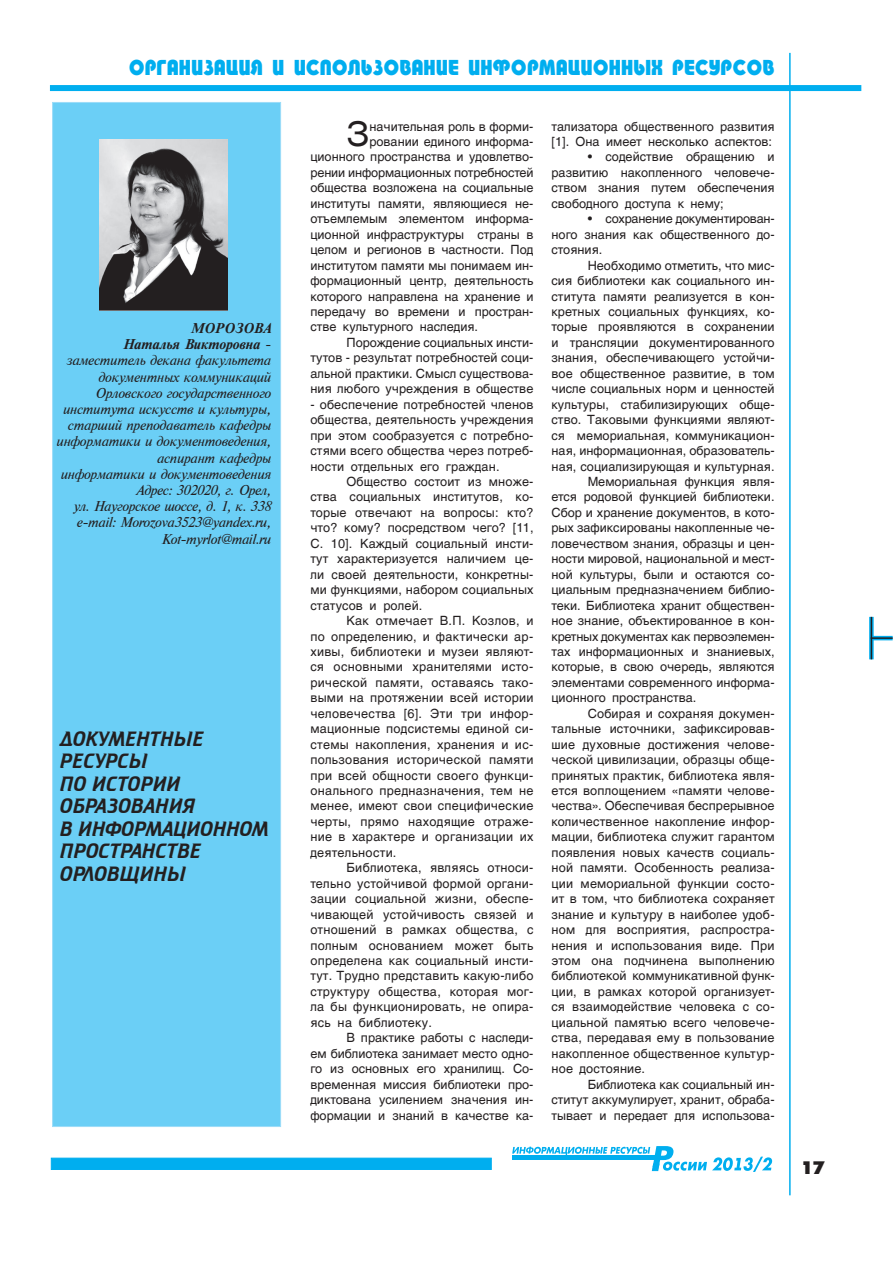
<style>
.page{position:relative;width:893px;height:1263px;background:#fff}
.page>*{position:absolute;margin:0;border:0;box-sizing:border-box;transform-origin:0 0}
.основной_текст_2000{font:34.2px "AG Helvetica";color:#231f20}
.заголовок{font:21px "Cricket";color:#231f20}
.t1{font:21px "Taurus Heavy Normal";color:#00aeef;scale:.9 1}
.t2{font:18px "Futuris Extra Bold Cyrillic";color:#231f20}
.Авторы_низ{font:13.5px/16.2px "Times ET Italic";letter-spacing:-.02em;color:#231f20;text-align:center}
.Авторы_низ-2{font:italic 13.5px "Times ET Bold";color:#231f20}
.основной_текст_2000-2{font:12.75px/15.5px "AG Helvetica";color:#231f20;text-align:justify}
.s1{font-family:"Times ET Italic";font-style:normal}
</style>
<div class="page">
<div style="left:51px;top:1158px;width:441px;height:12px;background:#00aeef;border:1px solid #00aeef"></div>
<hr style="left:789px;top:53px;width:2px;height:1142px;background:#00aeef">
<div style="left:50px;top:85px;width:811px;height:6px;background:#00aeef"></div>
<svg style="left:869px;top:617px;width:5px;height:42px"></svg>
<hr style="left:871px;top:636px;width:22px;height:4px;background:#00aeef">
<hr style="left:871px;top:617px;width:1px;height:42px;background:#231f20">
<hr style="left:871px;top:637px;width:22px;height:2px;background:#231f20">
<svg style="left:512px;top:1146px;width:260px;height:26px"></svg>
<div style="left:52px;top:102px;width:229px;height:1025px;background:#6bcff6;border:1px solid #9cdcf8"></div>
<img style="left:100px;top:140px;width:127px;height:170px">
<p class="t1" style="left:129px;top:55px;width:719px">ОРГАНИЗАЦИЯ И ИСПОЛЬЗОВАНИЕ ИНФОРМАЦИОННЫХ РЕСУРСОВ</p>
<p class="Авторы_низ-2" style="left:190px;top:321px;width:82px">МОРОЗОВА</p>
<p class="Авторы_низ-2" style="left:123px;top:337px;width:150px">Наталья Викторовна <span class="s1">-</span></p>
<p class="Авторы_низ" style="left:67px;top:352px;width:206px">заместитель декана факультета</p>
<p class="Авторы_низ" style="left:98px;top:369px;width:174px">документных коммуникаций</p>
<p class="Авторы_низ" style="left:95px;top:385px;width:178px">Орловского государственного</p>
<p class="Авторы_низ" style="left:63px;top:401px;width:210px">института искусств и культуры, старший преподаватель кафедры</p>
<p class="Авторы_низ" style="left:56px;top:433px;width:216px;text-align:right">информатики и документоведения, аспирант кафедры</p>
<p class="Авторы_низ" style="left:60px;top:466px;width:212px">информатики и документоведения</p>
<p class="Авторы_низ" style="left:136px;top:482px;width:137px">Адрес: 302020, г. Орел,</p>
<p class="Авторы_низ" style="left:73px;top:498px;width:199px">ул. Наугорское шоссе, д. 1, к. 338</p>
<p class="Авторы_низ" style="left:76px;top:514px;width:196px">e-mail: Morozova3523@yandex.ru,</p>
<p class="Авторы_низ" style="left:161px;top:531px;width:111px">Kot-myrlot@mail.ru</p>
<p class="заголовок" style="left:60px;top:728px;width:145px">ДОКУМЕНТНЫЕ</p>
<p class="заголовок" style="left:60px;top:750px;width:89px">РЕСУРСЫ</p>
<p class="заголовок" style="left:60px;top:773px;width:122px">ПО ИСТОРИИ</p>
<p class="заголовок" style="left:60px;top:795px;width:137px">ОБРАЗОВАНИЯ</p>
<p class="заголовок" style="left:60px;top:818px;width:210px">В ИНФОРМАЦИОННОМ</p>
<p class="заголовок" style="left:60px;top:840px;width:143px">ПРОСТРАНСТВЕ</p>
<p class="заголовок" style="left:60px;top:863px;width:127px">ОРЛОВЩИНЫ</p>
<p class="основной_текст_2000" style="left:347px;top:115px;width:24px">З</p>
<p class="основной_текст_2000-2" style="left:369px;top:119px;width:166px">начительная роль в форми-</p>
<p class="основной_текст_2000-2" style="left:369px;top:134px;width:166px">ровании единого информа-</p>
<p class="основной_текст_2000-2" style="left:310px;top:149px;width:225px">ционного пространства и удовлетво-</p>
<p class="основной_текст_2000-2" style="left:310px;top:165px;width:225px">рении информационных потребностей</p>
<p class="основной_текст_2000-2" style="left:310px;top:180px;width:225px">общества возложена на социальные</p>
<p class="основной_текст_2000-2" style="left:310px;top:196px;width:225px">институты памяти, являющиеся не-</p>
<p class="основной_текст_2000-2" style="left:310px;top:211px;width:225px">отъемлемым элементом информа-</p>
<p class="основной_текст_2000-2" style="left:310px;top:227px;width:225px">ционной инфраструктуры страны в</p>
<p class="основной_текст_2000-2" style="left:310px;top:242px;width:225px">целом и регионов в частности. Под</p>
<p class="основной_текст_2000-2" style="left:310px;top:258px;width:225px">институтом памяти мы понимаем ин-</p>
<p class="основной_текст_2000-2" style="left:310px;top:273px;width:225px">формационный центр, деятельность</p>
<p class="основной_текст_2000-2" style="left:310px;top:288px;width:225px">которого направлена на хранение и</p>
<p class="основной_текст_2000-2" style="left:310px;top:304px;width:225px">передачу во времени и простран-</p>
<p class="основной_текст_2000-2" style="left:310px;top:319px;width:169px">стве культурного наследия.</p>
<p class="основной_текст_2000-2" style="left:310px;top:335px;width:225px;text-indent:36px">Порождение социальных инсти&shy;тутов - результат потребностей соци&shy;альной практики. Смысл существова&shy;ния любого учреждения в обществе</p>
<p class="основной_текст_2000-2" style="left:310px;top:397px;width:225px">- обеспечение потребностей членов общества, деятельность учреждения при этом сообразуется с потребно&shy;стями всего общества через потреб&shy;ности отдельных его граждан.</p>
<p class="основной_текст_2000-2" style="left:310px;top:474px;width:225px;text-indent:36px">Общество состоит из множе&shy;ства социальных институтов, ко&shy;торые отвечают на вопросы: кто? что? кому? посредством чего? [11, С. 10]. Каждый социальный инсти&shy;тут характеризуется наличием це&shy;ли своей деятельности, конкретны&shy;ми функциями, набором социальных статусов и ролей.</p>
<p class="основной_текст_2000-2" style="left:310px;top:613px;width:225px;text-indent:36px">Как отмечает В.П. Козлов, и по определению, и фактически ар&shy;хивы, библиотеки и музеи являют&shy;ся основными хранителями исто&shy;рической памяти, оставаясь тако&shy;выми на протяжении всей истории человечества [6]. Эти три инфор&shy;мационные подсистемы единой си&shy;стемы накопления, хранения и ис&shy;пользования исторической памяти при всей общности своего функци&shy;онального предназначения, тем не менее, имеют свои специфические черты, прямо находящие отраже&shy;ние в характере и организации их деятельности.</p>
<p class="основной_текст_2000-2" style="left:310px;top:860px;width:225px;text-indent:36px">Библиотека, являясь относи&shy;тельно устойчивой формой органи&shy;зации социальной жизни, обеспе&shy;чивающей устойчивость связей и отношений в рамках общества, с полным основанием может быть определена как социальный инсти&shy;тут. Трудно представить какую-либо структуру общества, которая мог&shy;ла бы функционировать, не опира&shy;ясь на библиотеку.</p>
<p class="основной_текст_2000-2" style="left:310px;top:1030px;width:225px;text-indent:36px">В практике работы с наследи&shy;ем библиотека занимает место одно&shy;го из основных его хранилищ. Со&shy;временная миссия библиотеки про&shy;диктована усилением значения ин&shy;формации и знаний в качестве ка-</p>
<p class="основной_текст_2000-2" style="left:551px;top:119px;width:225px">тализатора общественного развития [1]. Она имеет несколько аспектов:</p>
<p class="основной_текст_2000-2" style="left:551px;top:149px;width:225px;text-indent:36px">• содействие обращению и развитию накопленного человече&shy;ством знания путем обеспечения свободного доступа к нему;</p>
<p class="основной_текст_2000-2" style="left:551px;top:211px;width:225px;text-indent:36px">• сохранение документирован&shy;ного знания как общественного до&shy;стояния.</p>
<p class="основной_текст_2000-2" style="left:551px;top:258px;width:225px;text-indent:36px">Необходимо отметить, что мис&shy;сия библиотеки как социального ин&shy;ститута памяти реализуется в кон&shy;кретных социальных функциях, ко&shy;торые проявляются в сохранении и трансляции документированного знания, обеспечивающего устойчи&shy;вое общественное развитие, в том числе социальных норм и ценностей культуры, стабилизирующих обще&shy;ство. Таковыми функциями являют&shy;ся мемориальная, коммуникацион&shy;ная, информационная, образователь&shy;ная, социализирующая и культурная.</p>
<p class="основной_текст_2000-2" style="left:551px;top:474px;width:225px;text-indent:36px">Мемориальная функция явля&shy;ется родовой функцией библиотеки.<br>Сбор и хранение документов, в кото&shy;рых зафиксированы накопленные че&shy;ловечеством знания, образцы и цен&shy;ности мировой, национальной и мест&shy;ной культуры, были и остаются со&shy;циальным предназначением библио&shy;теки. Библиотека хранит обществен&shy;ное знание, объектированное в кон&shy;кретных документах как первоэлемен&shy;тах информационных и знаниевых, которые, в свою очередь, являются элементами современного информа&shy;ционного пространства.</p>
<p class="основной_текст_2000-2" style="left:551px;top:706px;width:225px;text-indent:36px">Собирая и сохраняя докумен&shy;тальные источники, зафиксировав&shy;шие духовные достижения челове&shy;ческой цивилизации, образцы обще&shy;принятых практик, библиотека явля&shy;ется воплощением «памяти челове&shy;чества». Обеспечивая беспрерывное количественное накопление инфор&shy;мации, библиотека служит гарантом появления новых качеств социаль&shy;ной памяти. Особенность реализа&shy;ции мемориальной функции состо&shy;ит в том, что библиотека сохраняет знание и культуру в наиболее удоб&shy;ном для восприятия, распростра&shy;нения и использования виде. При этом она подчинена выполнению библиотекой коммуникативной функ&shy;ции, в рамках которой организует&shy;ся взаимодействие человека с со&shy;циальной памятью всего человече&shy;ства, передавая ему в пользование накопленное общественное культур&shy;ное достояние.</p>
<p class="основной_текст_2000-2" style="left:551px;top:1076px;width:225px;text-indent:36px">Библиотека как социальный ин&shy;ститут аккумулирует, хранит, обраба&shy;тывает и передает для использова-</p>
<p class="t2" style="left:801px;top:1158px;width:26px">17</p>
</div>
